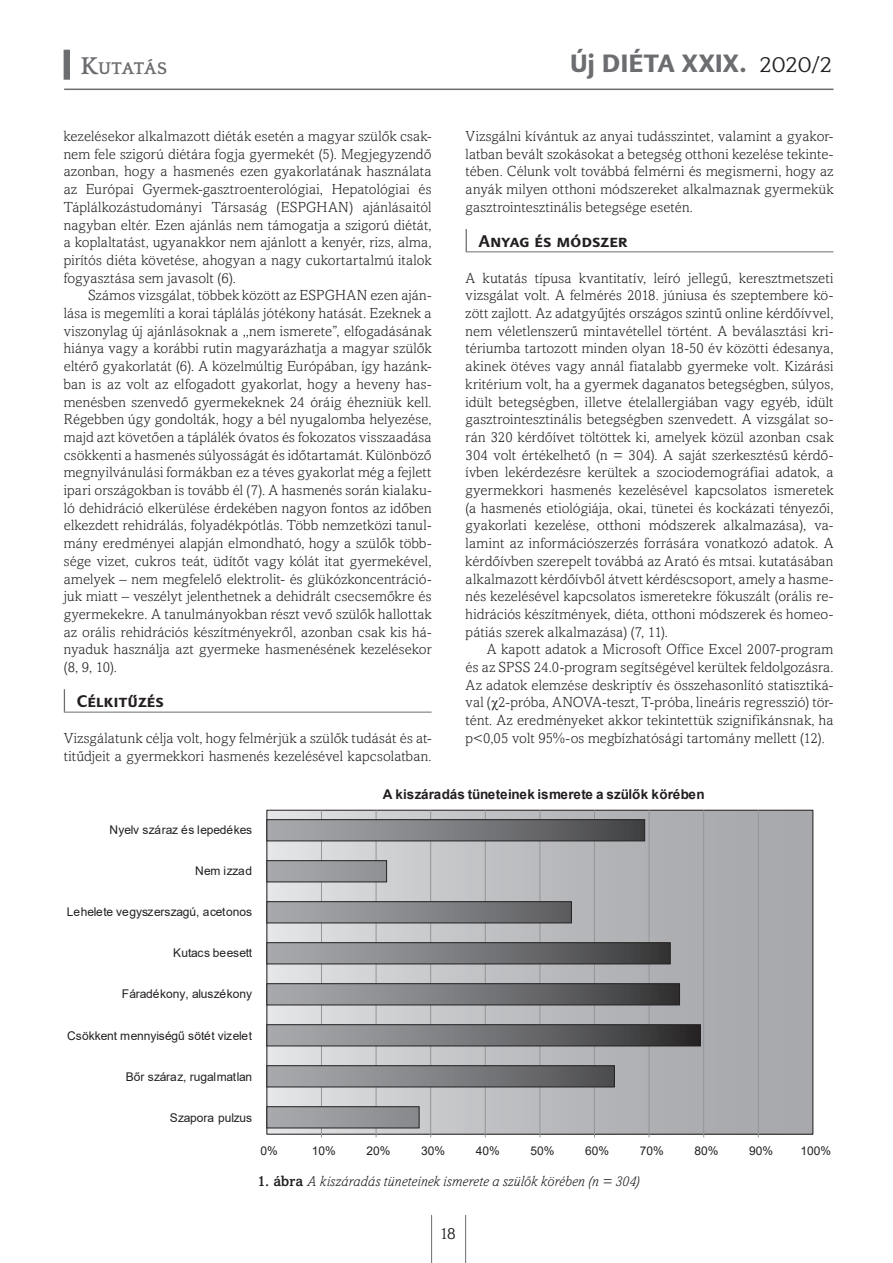
<style>
.page{position:relative;width:893px;height:1263px;background:#fff}
.page>*{position:absolute;margin:0;border:0;box-sizing:border-box;transform-origin:0 0}
.t1{font:800 25.5px "Finnegan";color:#6c6d70}
.t2{font:700 17.85px "Quattrocento";letter-spacing:.005em;color:#6c6d70}
.t3{font:700 17.25px "Finnegan SC";letter-spacing:.025em;color:#231f20}
.t4{font:16.5px "Quattrocento";color:#231f20}
.t5{font:300 14.7px/17.7px "Amasis";letter-spacing:.01em;color:#231f20;text-align:justify}
.t6{font:italic 300 14.7px "Amasis";letter-spacing:.01em;color:#231f20}
.t7{font:700 13.5px "Arial";letter-spacing:-.015em;color:#231f20}
.t8{font:12px "Arial";color:#231f20}
.s1{font-size:25.5px}
.s2{font-family:"Quattrocento";font-weight:400;font-size:22.5px;color:#231f20}
.s3{font-family:"Times New Roman";font-weight:400}
.s4{font-weight:500;font-style:normal}
</style>
<div class="page">
<hr style="left:64px;top:89px;width:769px;height:1px;background:#6c6d70">
<hr style="left:431px;top:1215px;width:1px;height:48px;background:#6c6d70">
<hr style="left:465px;top:1215px;width:1px;height:48px;background:#6c6d70">
<div style="left:64px;top:50px;width:6px;height:30px;background:#6c6d70"></div>
<svg style="left:64px;top:689px;width:1px;height:23px"></svg>
<hr style="left:64px;top:712px;width:368px;height:1px;background:#6c6d70">
<svg style="left:466px;top:229px;width:1px;height:22px"></svg>
<hr style="left:466px;top:251px;width:367px;height:1px;background:#6c6d70">
<div style="left:267px;top:810px;width:546px;height:324px;background:linear-gradient(to right,#dddee0,#9fa0a4)"></div>
<hr style="left:321px;top:810px;width:1px;height:327px;background:#939598">
<hr style="left:376px;top:810px;width:1px;height:327px;background:#939598">
<hr style="left:430px;top:810px;width:1px;height:327px;background:#939598">
<hr style="left:485px;top:810px;width:1px;height:327px;background:#939598">
<hr style="left:539px;top:810px;width:1px;height:327px;background:#939598">
<hr style="left:594px;top:810px;width:1px;height:327px;background:#939598">
<hr style="left:649px;top:810px;width:1px;height:327px;background:#939598">
<hr style="left:703px;top:810px;width:1px;height:327px;background:#939598">
<hr style="left:758px;top:810px;width:1px;height:327px;background:#939598">
<svg style="left:266px;top:819px;width:435px;height:310px;background:#9e9fa2"></svg>
<p class="t2" style="left:81px;top:59px;width:88px"><span class="s1">K</span>UTATÁS</p>
<h1 class="t1" style="left:570px;top:48px;width:263px">Új DIÉTA XXIX. <span class="s2">2020/2</span></h1>
<p class="t5" style="left:64px;top:127px;width:369px">kezelésekor alkalmazott diéták esetén a magyar szülők csak&shy;nem fele szigorú diétára fogja gyermekét (5). Megjegyzendő azonban, hogy a hasmenés ezen gyakorlatának használata az Európai Gyermek-gasztroenterológiai, Hepatológiai és Táplálkozástudományi Társaság (ESPGHAN) ajánlásaitól nagyban eltér. Ezen ajánlás nem támogatja a szigorú diétát, a koplaltatást, ugyanakkor nem ajánlott a kenyér, rizs, alma, pirítós diéta követése, ahogyan a nagy cukortartalmú italok fogyasztása sem javasolt (6).</p>
<p class="t5" style="left:64px;top:286px;width:369px;text-indent:24px">Számos vizsgálat, többek között az ESPGHAN ezen aján&shy;lása is megemlíti a korai táplálás jótékony hatását. Ezeknek a viszonylag új ajánlásoknak a ,,nem ismerete”, elfogadásának hiánya vagy a korábbi rutin magyarázhatja a magyar szülők eltérő gyakorlatát (6). A közelmúltig Európában, így hazánk&shy;ban is az volt az elfogadott gyakorlat, hogy a heveny has&shy;menésben szenvedő gyermekeknek 24 óráig éhezniük kell.<br>Régebben úgy gondolták, hogy a bél nyugalomba helyezése, majd azt követően a táplálék óvatos és fokozatos visszaadása csökkenti a hasmenés súlyosságát és időtartamát. Különböző megnyilvánulási formákban ez a téves gyakorlat még a fejlett ipari országokban is tovább él (7). A hasmenés során kialaku&shy;ló dehidráció elkerülése érdekében nagyon fontos az időben elkezdett rehidrálás, folyadékpótlás. Több nemzetközi tanul&shy;mány eredményei alapján elmondható, hogy a szülők több&shy;sége vizet, cukros teát, üdítőt vagy kólát itat gyermekével, amelyek – nem megfelelő elektrolit- és glükózkoncentráció&shy;juk miatt – veszélyt jelenthetnek a dehidrált csecsemőkre és gyermekekre. A tanulmányokban részt vevő szülők hallottak az orális rehidrációs készítményekről, azonban csak kis há&shy;nyaduk használja azt gyermeke hasmenésének kezelésekor (8, 9, 10).</p>
<p class="t3" style="left:77px;top:691px;width:89px">Célkitűzés</p>
<p class="t5" style="left:64px;top:729px;width:369px">Vizsgálatunk célja volt, hogy felmérjük a szülők tudását és at&shy;titűdjeit a gyermekkori hasmenés kezelésével kapcsolatban.</p>
<p class="t5" style="left:466px;top:127px;width:369px">Vizsgálni kívántuk az anyai tudásszintet, valamint a gyakor&shy;latban bevált szokásokat a betegség otthoni kezelése tekinte&shy;tében. Célunk volt továbbá felmérni és megismerni, hogy az anyák milyen otthoni módszereket alkalmaznak gyermekük gasztrointesztinális betegsége esetén.</p>
<p class="t3" style="left:478px;top:231px;width:151px">Anyag és módszer</p>
<p class="t5" style="left:466px;top:269px;width:369px">A kutatás típusa kvantitatív, leíró jellegű, keresztmetszeti vizsgálat volt. A felmérés 2018. júniusa és szeptembere kö&shy;zött zajlott. Az adatgyűjtés országos szintű online kérdőívvel, nem véletlenszerű mintavétellel történt. A beválasztási kri&shy;tériumba tartozott minden olyan 18-50 év közötti édesanya, akinek ötéves vagy annál fiatalabb gyermeke volt. Kizárási kritérium volt, ha a gyermek daganatos betegségben, súlyos, idült betegségben, illetve ételallergiában vagy egyéb, idült gasztrointesztinális betegségben szenvedett. A vizsgálat so&shy;rán 320 kérdőívet töltöttek ki, amelyek közül azonban csak 304 volt értékelhető (n = 304). A saját szerkesztésű kérdő&shy;ívben lekérdezésre kerültek a szociodemográfiai adatok, a gyermekkori hasmenés kezelésével kapcsolatos ismeretek (a hasmenés etiológiája, okai, tünetei és kockázati tényezői, gyakorlati kezelése, otthoni módszerek alkalmazása), va&shy;lamint az információszerzés forrására vonatkozó adatok. A kérdőívben szerepelt továbbá az Arató és mtsai. kutatásában alkalmazott kérdőívből átvett kérdéscsoport, amely a hasme&shy;nés kezelésével kapcsolatos ismeretekre fókuszált (orális re&shy;hidrációs készítmények, diéta, otthoni módszerek és homeo&shy;pátiás szerek alkalmazása) (7, 11).</p>
<p class="t5" style="left:466px;top:640px;width:369px;text-indent:21px">A kapott adatok a Microsoft Office Excel 2007-program és az SPSS 24.0-program segítségével kerültek feldolgozásra.<br>Az adatok elemzése deskriptív és összehasonlító statisztiká&shy;val (<span class="s3">χ</span>2-próba, ANOVA-teszt, T-próba, lineáris regresszió) tör&shy;tént. Az eredményeket akkor tekintettük szignifikánsnak, ha p&lt;0,05 volt 95%-os megbízhatósági tartomány mellett (12).</p>
<p class="t8" style="left:109px;top:821px;width:144px">Nyelv száraz és lepedékes</p>
<p class="t8" style="left:195px;top:862px;width:59px">Nem izzad</p>
<p class="t8" style="left:67px;top:903px;width:187px">Lehelete vegyszerszagú, acetonos</p>
<p class="t8" style="left:173px;top:945px;width:81px">Kutacs beesett</p>
<p class="t7" style="left:383px;top:785px;width:323px">A kiszáradás tüneteinek ismerete a szülők körében</p>
<p class="t8" style="left:122px;top:986px;width:132px">Fáradékony, aluszékony</p>
<p class="t8" style="left:67px;top:1027px;width:187px">Csökkent mennyiségű sötét vizelet</p>
<p class="t8" style="left:126px;top:1068px;width:128px">Bőr száraz, rugalmatlan</p>
<p class="t8" style="left:170px;top:1110px;width:84px">Szapora pulzus</p>
<p class="t8" style="left:260px;top:1142px;width:19px">0%</p>
<p class="t8" style="left:312px;top:1142px;width:25px">10%</p>
<p class="t8" style="left:366px;top:1142px;width:25px">20%</p>
<p class="t8" style="left:421px;top:1142px;width:25px">30%</p>
<p class="t8" style="left:476px;top:1142px;width:25px">40%</p>
<p class="t8" style="left:530px;top:1142px;width:25px">50%</p>
<p class="t8" style="left:585px;top:1142px;width:25px">60%</p>
<p class="t8" style="left:640px;top:1142px;width:25px">70%</p>
<p class="t8" style="left:694px;top:1142px;width:25px">80%</p>
<p class="t8" style="left:749px;top:1142px;width:25px">90%</p>
<p class="t8" style="left:800px;top:1142px;width:32px">100%</p>
<p class="t6" style="left:258px;top:1173px;width:384px"><span class="s4">1. ábra</span> A kiszáradás tüneteinek ismerete a szülők körében (n = 304)</p>
<p class="t4" style="left:441px;top:1224px;width:16px">18</p>
</div>
